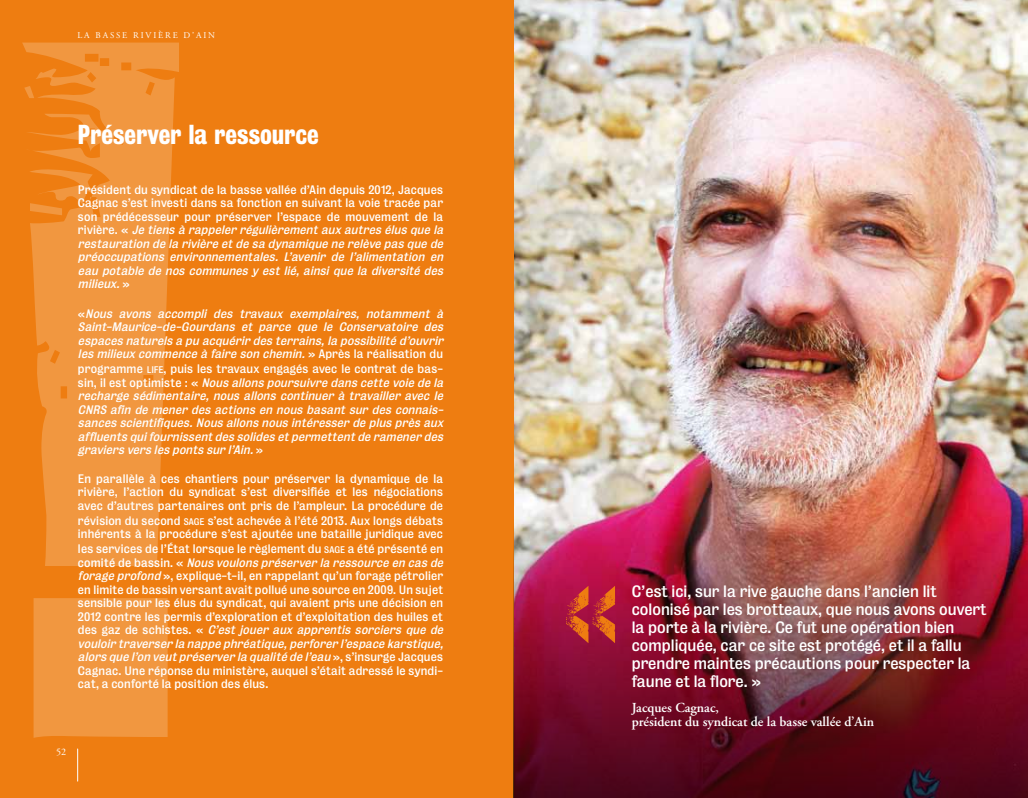
<style>
.page{position:relative;width:1028px;height:798px;background:#fff}
.page>*{position:absolute;margin:0;border:0;box-sizing:border-box;transform-origin:0 0}
.t1{font:25px "Bureau Grot Three Seven";color:#fff}
.t2{font:15px/18px "Bureau Grot Five Three";color:#fff}
.t3{font:600 13.75px/13.8px "Adobe Garamond Pro";color:#fff}
.t4{font:italic 11.25px/13.5px "Bureau Grot Five Three";letter-spacing:.025em;color:#fff}
.t5{font:11.25px/13.5px "Bureau Grot Five Three";letter-spacing:.015em;color:#fff}
.t6{font:10px "Adobe Garamond Pro";color:#fff}
.t7{font:8.75px "Adobe Garamond Pro";letter-spacing:.215em;color:#fff}
.s1{font-style:normal}
.s2{font-style:normal;font-size:8.75px}
.s3{font-size:8.75px}
.s4{font-style:italic}
</style>
<div class="page">
<div style="left:0;top:1px;width:514px;height:796px;background:#ee7d11"></div>
<hr style="left:77px;top:748px;width:1px;height:32px;background:#fff">
<svg style="left:22px;top:43px;width:157px;height:694px;fill:#f19740"></svg>
<img style="left:514px;top:1px;width:514px;height:516px">
<img style="left:514px;top:517px;width:514px;height:280px">
<svg style="left:566px;top:585px;width:49px;height:58px"></svg>
<p class="t7" style="left:77px;top:30px;width:139px">LA BASSE RIVIÈRE D’AIN</p>
<h1 class="t1" style="left:78px;top:120px;width:242px">Préserver la ressource</h1>
<p class="t4" style="left:78px;top:182px;width:369px"><span class="s1">Président du syndicat de la basse vallée d’Ain depuis 2012, Jacques Cagnac s’est investi dans sa fonction en suivant la voie tracée par son prédécesseur pour préserver l’espace de mouvement de la r i v i è r e . «</span> Je tiens à rappeler régulièrementaux autres élus que la restauration de la rivière etde sa dynamique ne relève pas que de préoccupations environnementales. L’avenir de l’alimentation en eau potable de nos communes y est lié, ainsi que la diversité des milieux. <span class="s1">»</span></p>
<p class="t4" style="left:78px;top:306px;width:369px;text-align:justify"><span class="s1">«</span> Nous avons accompli des travaux exemplaires, notamment à Saint-Maurice-de-Gourdans et parce que le Conservatoire des espaces naturels a pu acquérir des terrains,la possibilité d’ouvrir les milieux commence à faire son chemin. <span class="s1">» A p r è s l a r é a l i s at i o n d u</span></p>
<p class="t4" style="left:78px;top:362px;width:369px"><span class="s1">programme</span> <span class="s2">LIFE</span><span class="s1">, puis les travaux engagés avec le contrat de bas&shy;s i n , i l e s t o p t i m i s t e : «</span> Nous allons poursuivre dans cette voie de la recharge sédimentaire, nous allons continuer à travailler avec le CNRS afin de mener des actions en nous basant sur des connais&shy;sances scientifiques.Nous allons nous intéresser de plus près aux affluents quifournissentdes solides etpermettentde ramener des graviers vers les ponts sur l’Ain. <span class="s1">»</span></p>
<p class="t5" style="left:78px;top:471px;width:366px;text-align:justify">En parallèle à ces chantiers pour préserver la dynamique de la rivière, l’action du syndicat s’est diversifiée et les négociations avec d’autres partenaires ont pris de l’ampleur. La procédure de</p>
<p class="t5" style="left:78px;top:513px;width:366px">révision du second <span class="s3">SAGE</span> s’est achevée à l’été 2013. Aux longs débats inhérents à la procédure s’est ajoutée une bataille juridique avec</p>
<p class="t5" style="left:78px;top:542px;width:369px">les services de l’État lorsque le règlement du <span class="s3">SAGE</span> a été présenté en c o m i t é d e b a s s i n . « <span class="s4">Nous voulons préserver la ressource en cas de forage profond</span>», explique-t-il, en rappelant qu’un forage pétrolier en limite de bassin versant avait pollué une source en 2009. Un sujet sensible pour les élus du syndicat, qui avaient pris une décision en 2012 contre les permis d’exploration et d’exploitation des huiles et d e s g a z d e s c h i s t e s . « <span class="s4">C’est jouer aux apprentis sorciers que de vouloir traverser la nappe phréatique,perforer l’espace karstique, alors que l’on veutpréserver la qualité de l’eau</span> » , s ’ i n s u r g e J a c q u e s Cagnac. Une réponse du ministère, auquel s’était adressé le syndi&shy;cat, a conforté la position des élus.</p>
<p class="t6" style="left:56px;top:745px;width:11px">52</p>
<p class="t2" style="left:631px;top:582px;width:356px">C’est ici, sur la rive gauche dans l’ancien lit colonisé par les brotteaux, que nous avons ouvert la porte à la rivière. Ce fut une opération bien compliquée, car ce site est protégé, et il a fallu prendre maintes précautions pour respecter la faune et la flore. »</p>
<p class="t3" style="left:631px;top:700px;width:244px">Jacques Cagnac,<br>président du syndicat de la basse vallée d’Ain</p>
</div>
